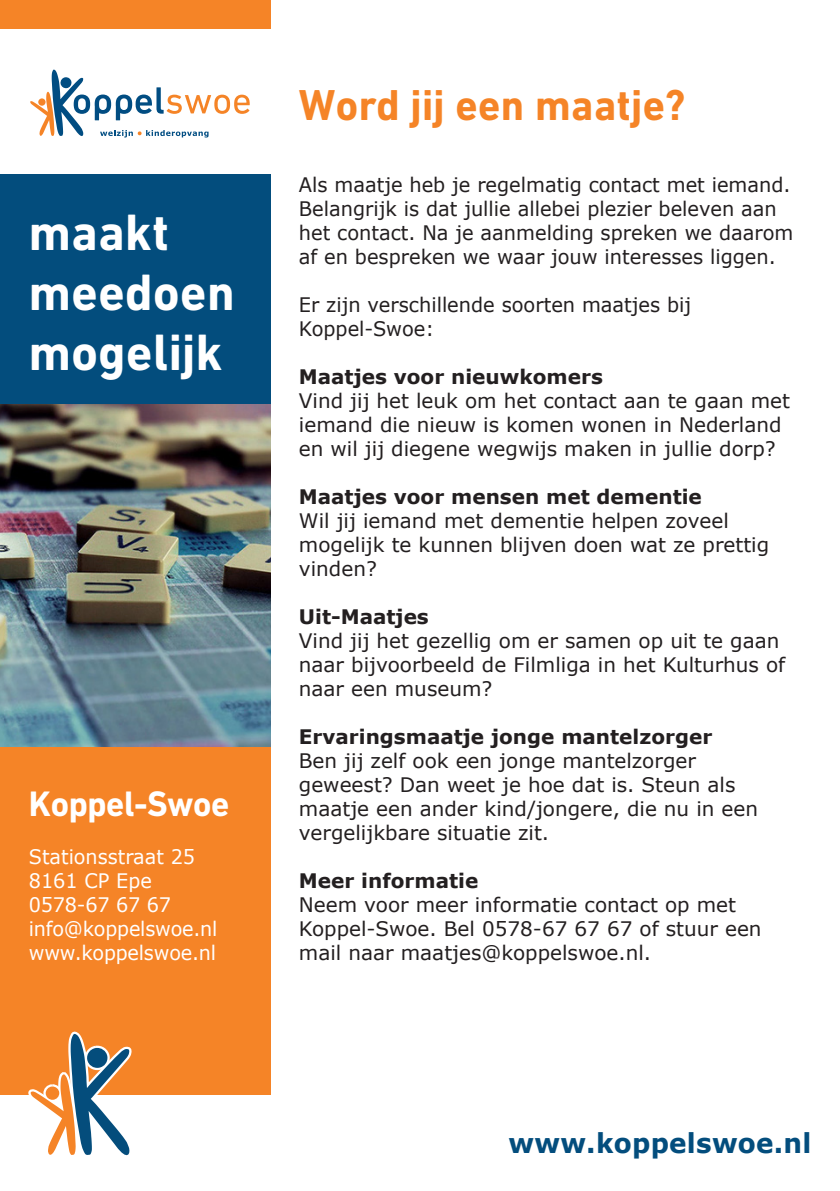
<style>
.page{position:relative;width:840px;height:1191px;background:#fff}
.page>*{position:absolute;margin:0;border:0;box-sizing:border-box;transform-origin:0 0}
.t1{font:700 52px/60px "DIN Next W1 G";letter-spacing:.01em;color:#fff;scale:.96 1}
.Body{font:700 44px "DIN Next W1 G";letter-spacing:.01em;color:#f58427;scale:.96 1}
.Body-2{font:700 36px "DIN Next W1 G";letter-spacing:-.01em;color:#fff;scale:.96 1}
.t2{font:700 27.2px "Verdana";letter-spacing:.01em;color:#034d7d;scale:.96 1}
.Body-3{font:20px/24px "Verdana";color:#231f20}
.Body-4{font:700 20px "Verdana";color:#231f20}
.Body-5{font:20px/24px "Verdana";letter-spacing:-.01em;color:#fff;scale:.96 1}
</style>
<div class="page">
<div style="left:0;top:174px;width:270px;height:231px;background:#034d7d"></div>
<div style="left:0;top:404px;width:270px;height:690px;background:#f58427"></div>
<div style="left:0;top:0;width:270px;height:28px;background:#f58427"></div>
<svg style="left:30px;top:70px;width:219px;height:67px"></svg>
<svg style="left:28px;top:1031px;width:104px;height:125px"></svg>
<img style="left:0;top:404px;width:270px;height:343px">
<p class="t1" style="left:29px;top:202px;width:216px">maakt meedoen mogelijk</p>
<p class="Body-2" style="left:29px;top:783px;width:210px">Koppel-Swoe</p>
<p class="Body-5" style="left:29px;top:845px;width:175px">Stationsstraat 25<br>8161 CP Epe</p>
<p class="Body-5" style="left:29px;top:893px;width:149px">0578-67 67 67</p>
<p class="Body-5" style="left:29px;top:917px;width:198px">info@koppelswoe.nl</p>
<p class="Body-5" style="left:29px;top:941px;width:196px">www.koppelswoe.nl</p>
<p class="Body" style="left:299px;top:79px;width:404px">Word jij een maatje?</p>
<p class="Body-3" style="left:299px;top:173px;width:496px">Als maatje heb je regelmatig contact met iemand.<br>Belangrijk is dat jullie allebei plezier beleven aan het contact. Na je aanmelding spreken we daarom af en bespreken we waar jouw interesses liggen.</p>
<p class="Body-3" style="left:299px;top:293px;width:393px">Er zijn verschillende soorten maatjes bij</p>
<p class="Body-3" style="left:299px;top:317px;width:137px">Koppel-Swoe:</p>
<p class="Body-4" style="left:299px;top:363px;width:305px">Maatjes voor nieuwkomers</p>
<p class="Body-3" style="left:299px;top:389px;width:492px">Vind jij het leuk om het contact aan te gaan met iemand die nieuw is komen wonen in Nederland en wil jij diegene wegwijs maken in jullie dorp?</p>
<p class="Body-4" style="left:299px;top:483px;width:404px">Maatjes voor mensen met dementie</p>
<p class="Body-3" style="left:299px;top:509px;width:471px">Wil jij iemand met dementie helpen zoveel mogelijk te kunnen blijven doen wat ze prettig vinden?</p>
<p class="Body-4" style="left:299px;top:603px;width:131px">Uit-Maatjes</p>
<p class="Body-3" style="left:299px;top:629px;width:487px">Vind jij het gezellig om er samen op uit te gaan naar bijvoorbeeld de Filmliga in het Kulturhus of naar een museum?</p>
<p class="Body-4" style="left:299px;top:723px;width:414px">Ervaringsmaatje jonge mantelzorger</p>
<p class="Body-3" style="left:299px;top:749px;width:460px">Ben jij zelf ook een jonge mantelzorger geweest? Dan weet je hoe dat is. Steun als maatje een ander kind/jongere, die nu in een vergelijkbare situatie zit.</p>
<p class="Body-4" style="left:299px;top:867px;width:181px">Meer informatie</p>
<p class="Body-3" style="left:299px;top:893px;width:464px">Neem voor meer informatie contact op met<br>Koppel-Swoe. Bel 0578-67 67 67 of stuur een mail naar maatjes@koppelswoe.nl.</p>
<p class="t2" style="left:508px;top:1123px;width:317px">www.koppelswoe.nl</p>
</div>
